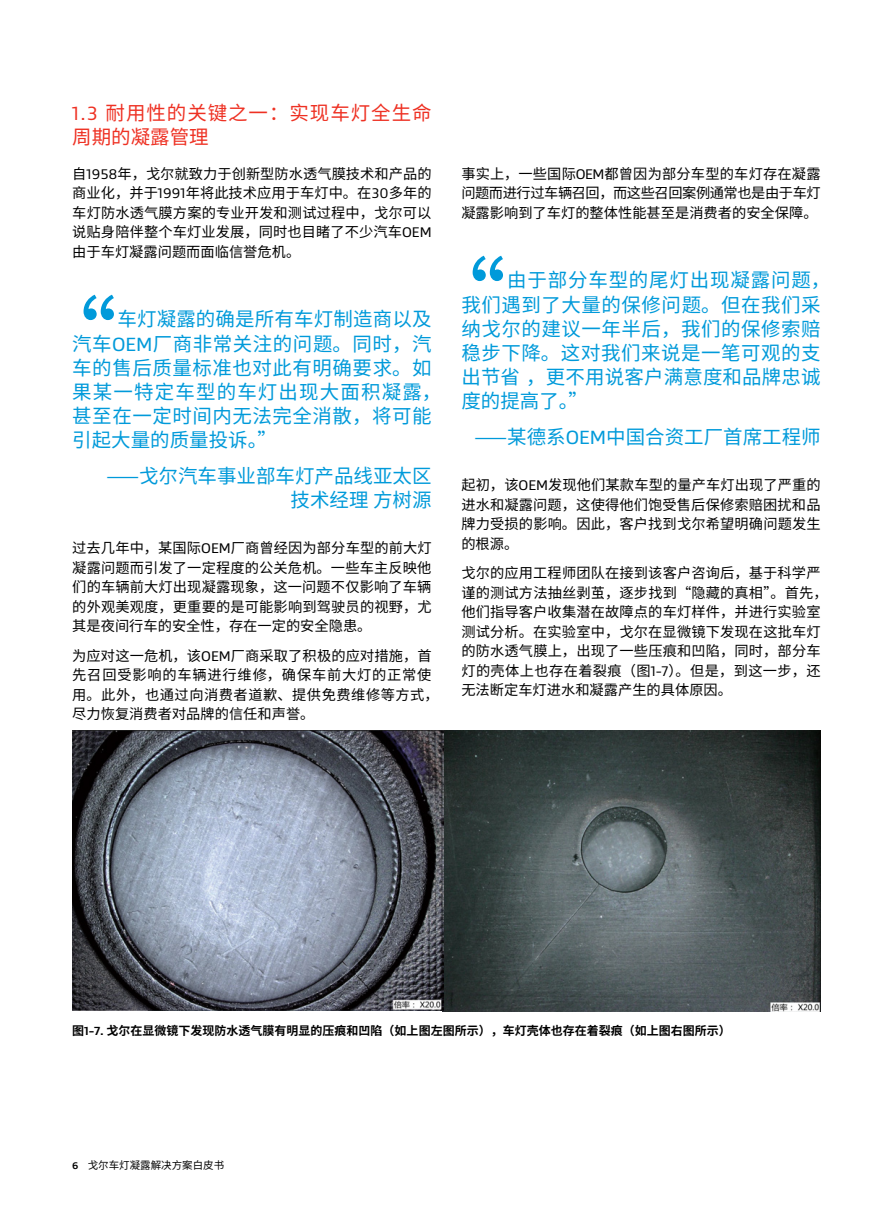
<style>
.page{position:relative;width:893px;height:1212px;background:#fff}
.page>*{position:absolute;margin:0;border:0;box-sizing:border-box;transform-origin:0 0}
.t1{font:90px "Noto Sans CJ Ksc";color:#009ada}
.t2{font:19.5px/24.2px "Noto Sans CJ Ksc";letter-spacing:.025em;color:#009ada}
.t3{font:19.5px/24px "Noto Sans CJ Ksc";color:#009ada;text-align:right}
.t4{font:19.5px/24px "Noto Sans CJ Ksc";letter-spacing:.05em;color:#ee3123}
.t5{font:14.25px/19.5px "Noto Sans CJ Ksc";letter-spacing:.01em;color:#000;text-align:justify}
.t6{font:14.25px/19.5px "Noto Sans CJ Ksc";letter-spacing:.035em;color:#000}
.t7{font:700 12px "Noto Sans CJ Ksc";color:#000}
.t8{font:10.5px "Noto Sans CJ Ksc";color:#000}
.s1{font-family:"Gore Gustan"}
.s2{font-family:"Gore Gustan";font-weight:700;font-size:9.75px}
</style>
<div class="page">
<img style="left:444px;top:730px;width:377px;height:281px">
<img style="left:72px;top:730px;width:372px;height:281px">
<h2 class="t4" style="left:72px;top:101px;width:361px"><span class="s1">1.3</span> 耐用性的关键之一：实现车灯全生命周期的凝露管理</h2>
<p class="t5" style="left:72px;top:164px;width:361px">自<span class="s1">1958</span>年，戈尔就致力于创新型防水透气膜技术和产品的商业化，并于<span class="s1">1991</span>年将此技术应用于车灯中。在<span class="s1">30</span>多年的车灯防水透气膜方案的专业开发和测试过程中，戈尔可以说贴身陪伴整个车灯业发展，同时也目睹了不少汽车<span class="s1">OEM</span>由于车灯凝露问题而面临信誉危机。</p>
<h1 class="t1" style="left:27px;top:287px;width:91px">“</h1>
<h2 class="t2" style="left:72px;top:307px;width:371px;text-indent:45px">车灯凝露的确是所有车灯制造商以及汽车<span class="s1">OEM</span>厂商非常关注的问题。同时，汽车的售后质量标准也对此有明确要求。如果某一特定车型的车灯出现大面积凝露，甚至在一定时间内无法完全消散，将可能引起大量的质量投诉。”</h2>
<h2 class="t3" style="left:106px;top:464px;width:327px">⸺戈尔汽车事业部车灯产品线亚太区技术经理方树源</h2>
<p class="t5" style="left:72px;top:539px;width:361px">过去几年中，某国际<span class="s1">OEM</span>厂商曾经因为部分车型的前大灯凝露问题而引发了一定程度的公关危机。一些车主反映他们的车辆前大灯出现凝露现象，这一问题不仅影响了车辆的外观美观度，更重要的是可能影响到驾驶员的视野，尤其是夜间行车的安全性，存在一定的安全隐患。</p>
<p class="t6" style="left:72px;top:646px;width:368px">为应对这一危机，该<span class="s1">OEM</span>厂商采取了积极的应对措施，首先召回受影响的车辆进行维修，确保车前大灯的正常使用。此外，也通过向消费者道歉、提供免费维修等方式，尽力恢复消费者对品牌的信任和声誉。</p>
<p class="t5" style="left:461px;top:164px;width:361px">事实上，一些国际<span class="s1">OEM</span>都曾因为部分车型的车灯存在凝露问题而进行过车辆召回，而这些召回案例通常也是由于车灯凝露影响到了车灯的整体性能甚至是消费者的安全保障。</p>
<h1 class="t1" style="left:416px;top:248px;width:91px">“</h1>
<h2 class="t2" style="left:461px;top:268px;width:370px;text-indent:46px">由于部分车型的尾灯出现凝露问题，我们遇到了大量的保修问题。但在我们采纳戈尔的建议一年半后，我们的保修索赔稳步下降。这对我们来说是一笔可观的支出节省，更不用说客户满意度和品牌忠诚度的提高了。”</h2>
<h2 class="t3" style="left:474px;top:425px;width:348px">⸺某德系<span class="s1">OEM</span>中国合资工厂首席工程师</h2>
<p class="t5" style="left:461px;top:476px;width:361px">起初，该<span class="s1">OEM</span>发现他们某款车型的量产车灯出现了严重的进水和凝露问题，这使得他们饱受售后保修索赔困扰和品牌力受损的影响。因此，客户找到戈尔希望明确问题发生的根源。</p>
<p class="t5" style="left:461px;top:563px;width:368px;text-align:left">戈尔的应用工程师团队在接到该客户咨询后，基于科学严谨的测试方法抽丝剥茧，逐步找到“隐藏的真相”。首先，他们指导客户收集潜在故障点的车灯样件，并进行实验室测试分析。在实验室中，戈尔在显微镜下发现在这批车灯的防水透气膜上，出现了一些压痕和凹陷，同时，部分车灯的壳体上也存在着裂痕（图<span class="s1">1-7</span>）。但是，到这一步，还无法断定车灯进水和凝露产生的具体原因。</p>
<p class="t7" style="left:72px;top:1023px;width:660px">图<span class="s1">1-7.</span> 戈尔在显微镜下发现防水透气膜有明显的压痕和凹陷（如上图左图所示），车灯壳体也存在着裂痕（如上图右图所示）</p>
<p class="t8" style="left:72px;top:1159px;width:153px"><span class="s2">6</span> 戈尔车灯凝露解决方案白皮书</p>
</div>
